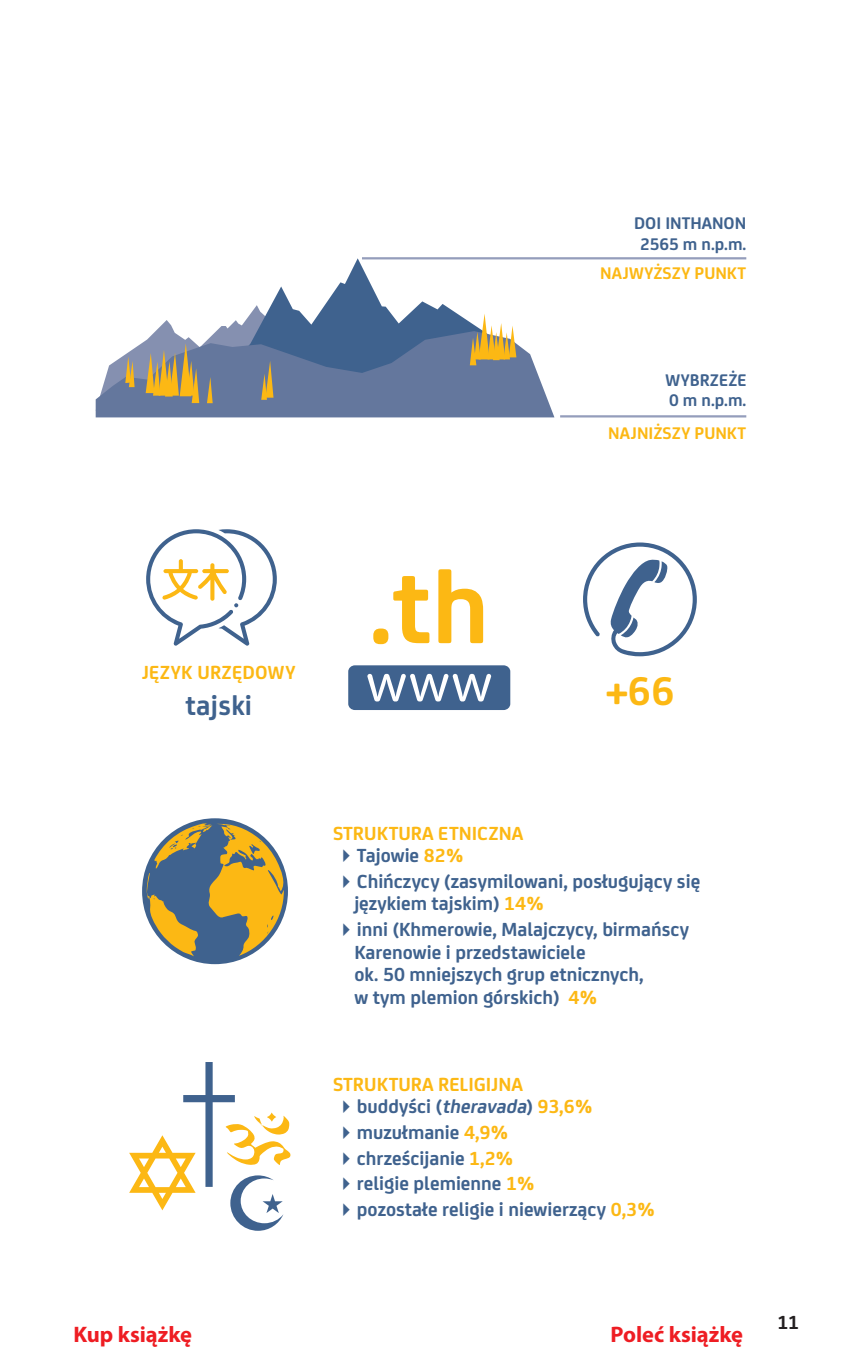
<style>
.page{position:relative;width:842px;height:1365px;background:#fff}
.page>*{position:absolute;margin:0;border:0;box-sizing:border-box;transform-origin:0 0}
.t1{font:700 109.12px "FS Joey";color:#fcb814}
.t2{font:700 42.75px "FS Joey";color:#fcb814}
.t3{font:700 29.25px "FS Joey";letter-spacing:.01em;color:#3f628e}
.t4{font:700 22.5px "Myriad Pro";color:#ee1d23}
.t5{font:700 20.25px/22.5px "FS Joey";color:#3f628e}
.t6{font:700 20.25px/22.5px "FS Joey";color:#fcb814}
.t7{font:700 20.25px "FS Joey";color:#231f20}
.t8{font:700 18px/20.2px "FS Joey";color:#3f628e}
.t9{font:700 18px "FS Joey";color:#fcb814}
.s1{color:#3f628e}
.s2{color:#fcb814}
.s3{font-style:italic;color:#3f628e}
</style>
<div class="page">
<svg style="left:271px;top:258px;width:282px;height:47px"></svg>
<svg style="left:96px;top:305px;width:458px;height:112px"></svg>
<hr style="left:362px;top:257px;width:384px;height:2px;background:#949dbb">
<hr style="left:560px;top:415px;width:186px;height:2px;background:#949dbb">
<div style="left:348px;top:665px;width:162px;height:45px;background:#3f628e;border-radius:6px"></div>
<svg style="left:367px;top:674px;width:124px;height:27px"></svg>
<svg style="left:146px;top:529px;width:131px;height:117px"></svg>
<svg style="left:583px;top:542px;width:114px;height:114px"></svg>
<div style="left:142px;top:818px;width:146px;height:146px;background:#3f628e;border-radius:50%"></div>
<svg style="left:146px;top:822px;width:141px;height:135px"></svg>
<svg style="left:129px;top:1062px;width:162px;height:169px"></svg>
<p class="t8" style="left:634px;top:211px;width:114px">DOI INTHANON</p>
<p class="t9" style="left:600px;top:260px;width:147px">NAJWYŻSZY PUNKT</p>
<p class="t8" style="left:640px;top:233px;width:108px">2565 m n.p.m.</p>
<p class="t8" style="left:665px;top:368px;width:82px">WYBRZEŻE<br>0 m n.p.m.</p>
<p class="t9" style="left:608px;top:419px;width:140px">NAJNIŻSZY PUNKT</p>
<p class="t6" style="left:142px;top:659px;width:155px">JĘZYK URZĘDOWY</p>
<h3 class="t3" style="left:185px;top:683px;width:68px">tajski</h3>
<h1 class="t1" style="left:369px;top:525px;width:121px">.th</h1>
<h2 class="t2" style="left:605px;top:659px;width:71px">+66</h2>
<p class="t6" style="left:357px;top:820px;width:168px;text-indent:-24px">STRUKTURA ETNICZNA<br><span class="s1">Tajowie</span> 82%</p>
<p class="t5" style="left:354px;top:868px;width:347px">Chińczycy (zasymilowani, posługujący się językiem tajskim) <span class="s2">14%</span></p>
<p class="t5" style="left:354px;top:917px;width:336px">inni (Khmerowie, Malajczycy, birmańscy Karenowie i przedstawiciele<br>ok. 50 mniejszych grup etnicznych,<br>w tym plemion górskich) <span class="s2">4%</span></p>
<p class="t6" style="left:357px;top:1071px;width:237px;text-indent:-24px">STRUKTURA RELIGIJNA <span class="s1">buddyści (</span><span class="s3">theravada</span><span class="s1">)</span> 93,6%</p>
<p class="t5" style="left:357px;top:1118px;width:300px;line-height:25.7px">muzułmanie <span class="s2">4,9%<br></span>chrześcijanie <span class="s2">1,2%<br></span>religie plemienne <span class="s2">1%<br></span>pozostałe religie i niewierzący <span class="s2">0,3%</span></p>
<p class="t4" style="left:73px;top:1320px;width:120px">Kup książkę</p>
<p class="t4" style="left:610px;top:1320px;width:134px">Poleć książkę</p>
<p class="t7" style="left:777px;top:1307px;width:23px">11</p>
</div>
